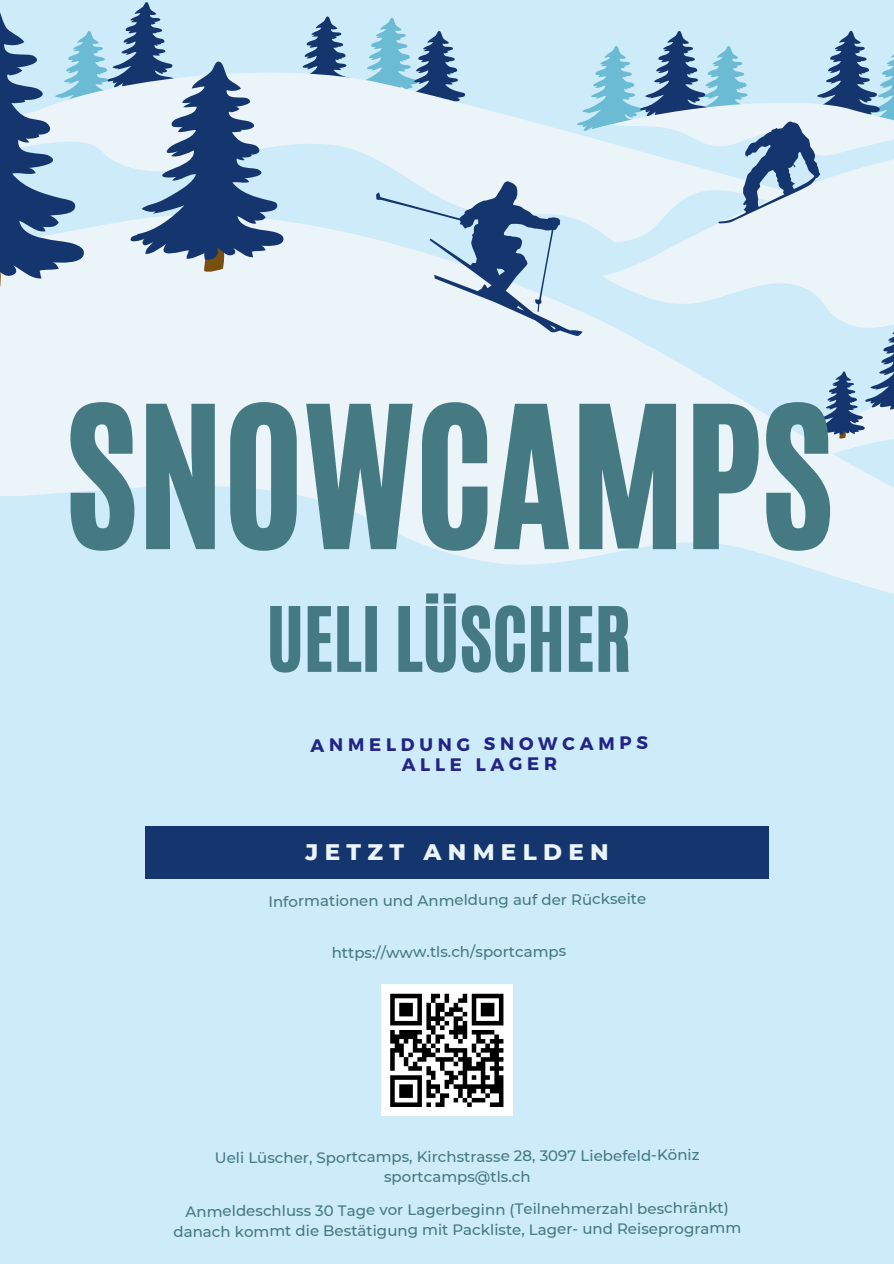
<style>
.page{position:relative;width:894px;height:1264px;background:#fff}
.page>*{position:absolute;margin:0;border:0;box-sizing:border-box;transform-origin:0 0}
.t1{font:164.4px "CA Generated";color:#457a83}
.t2{font:74.4px "CA Generated";color:#457a83}
.t3{font:800 22.95px "Montserrat";letter-spacing:.275em;color:#ebf4f9}
.t4{font:700 18px "Montserrat";letter-spacing:.255em;color:#222384}
.t5{font:500 15px "Montserrat";letter-spacing:-.01em;color:#457a83}
</style>
<div class="page">
<div style="left:0;top:0;width:893px;height:1263px;background:#cdebf9"></div>
<svg style="left:0;top:439px;width:893px;height:155px;fill:#ebf4f9"></svg>
<hr style="left:0;top:435px;width:893px;height:4px;background:#ebf4f9">
<svg style="left:0;top:2px;width:893px;height:433px;fill:#ebf4f9"></svg>
<svg style="left:376px;top:181px;width:206px;height:155px"></svg>
<div style="left:145px;top:826px;width:623px;height:52px;background:#14356d"></div>
<div style="left:381px;top:984px;width:131px;height:131px;background:#fff"></div>
<svg style="left:390px;top:993px;width:113px;height:113px"></svg>
<svg style="left:489px;top:1102px;width:14px;height:4px"></svg>
<svg style="left:701px;top:108px;width:135px;height:147px"></svg>
<p class="t1" style="left:65px;top:359px;width:769px">SNOWCAMPS</p>
<p class="t2" style="left:266px;top:586px;width:366px">UELI LÜSCHER</p>
<h2 class="t4" style="left:310px;top:732px;width:339px">ANMELDUNG SNOWCAMPS</h2>
<h4 class="t4" style="left:401px;top:752px;width:157px">ALLE LAGER</h4>
<h1 class="t3" style="left:305px;top:837px;width:304px">JETZT ANMELDEN</h1>
<p class="t5" style="left:268px;top:890px;width:379px">Informationen und Anmeldung auf der Rückseite</p>
<p class="t5" style="left:331px;top:942px;width:236px">https://www.tls.ch/sportcamps</p>
<p class="t5" style="left:215px;top:1147px;width:486px">Ueli Lüscher, Sportcamps, Kirchstrasse 28, 3097 Liebefeld-Köniz</p>
<p class="t5" style="left:384px;top:1167px;width:148px">sportcamps@tls.ch</p>
<p class="t5" style="left:185px;top:1200px;width:545px">Anmeldeschluss 30 Tage vor Lagerbeginn (Teilnehmerzahl beschränkt)</p>
<p class="t5" style="left:173px;top:1220px;width:569px">danach kommt die Bestätigung mit Packliste, Lager- und Reiseprogramm</p>
</div>
